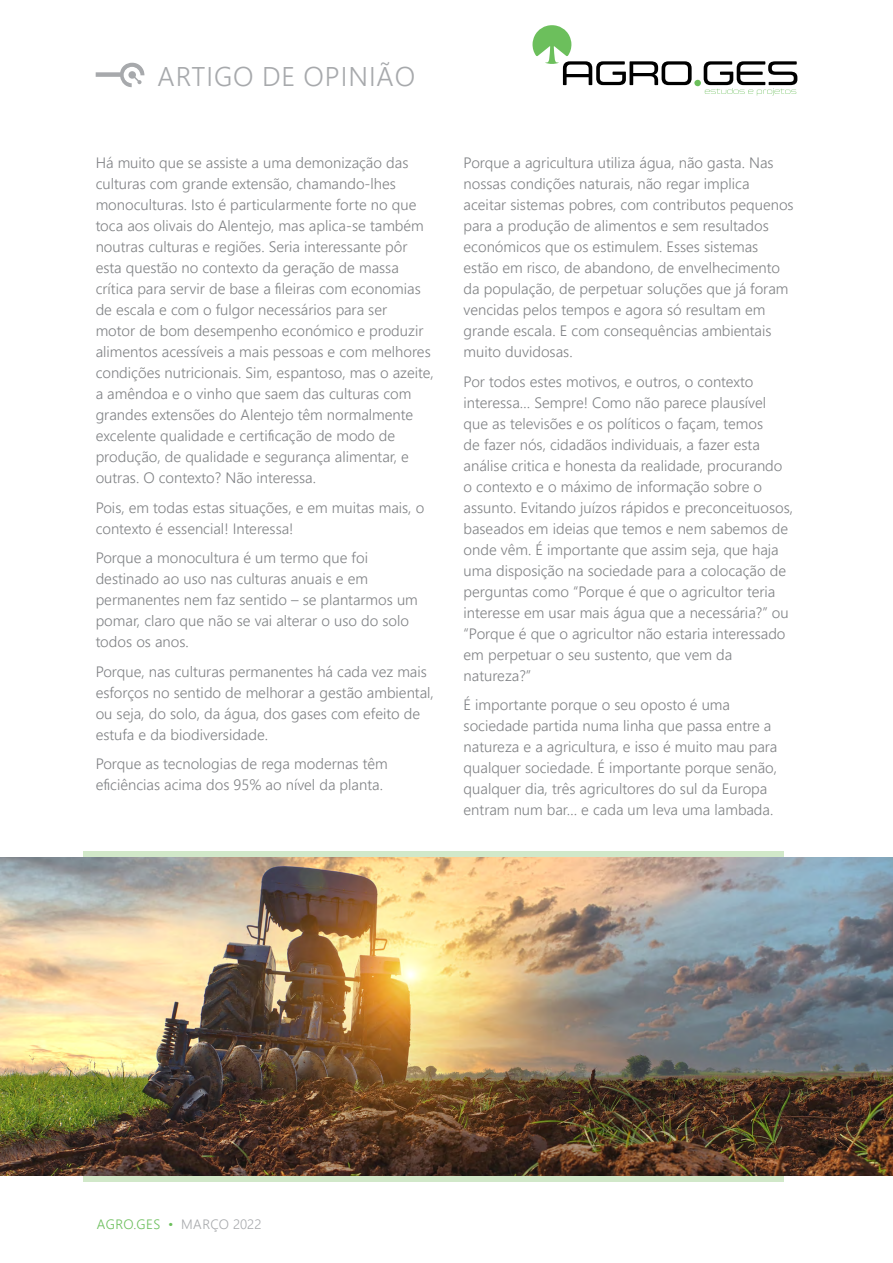
<style>
.page{position:relative;width:893px;height:1263px;background:#fff}
.page>*{position:absolute;margin:0;border:0;box-sizing:border-box;transform-origin:0 0}
.t1{font:300 27px "Segoe UI";letter-spacing:.035em;color:#a7a9ac}
.t2{font:300 15px/21px "Segoe UI";color:#808285}
.t3{font:300 13.5px "Segoe UI";letter-spacing:.025em;color:#6cbf5c}
.s1{color:#a7a9ac}
</style>
<div class="page">
<svg style="left:532px;top:25px;width:160px;height:60px"></svg>
<svg style="left:704px;top:61px;width:93px;height:35px"></svg>
<div style="left:694px;top:80px;width:7px;height:6px;background:#6cbf5c;border-radius:50%"></div>
<svg style="left:96px;top:63px;width:48px;height:24px"></svg>
<div style="left:84px;top:851px;width:700px;height:330px;background:#d1e8c9"></div>
<img style="left:0;top:857px;width:893px;height:318px">
<h1 class="t1" style="left:158px;top:51px;width:259px">ARTIGO DE OPINIÃO</h1>
<p class="t2" style="left:96px;top:151px;width:340px">Há muito que se assiste a uma demonização das culturas com grande extensão, chamando-lhes monoculturas. Isto é particularmente forte no que toca aos olivais do Alentejo, mas aplica-se também noutras culturas e regiões. Seria interessante pôr esta questão no contexto da geração de massa crítica para servir de base a fileiras com economias de escala e com o fulgor necessários para ser<br>motor de bom desempenho económico e produzir alimentos acessíveis a mais pessoas e com melhores condições nutricionais. Sim, espantoso, mas o azeite, a amêndoa e o vinho que saem das culturas com grandes extensões do Alentejo têm normalmente excelente qualidade e certificação de modo de produção, de qualidade e segurança alimentar, e outras. O contexto? Não interessa.</p>
<p class="t2" style="left:96px;top:495px;width:330px">Pois, em todas estas situações, e em muitas mais, o contexto é essencial! Interessa!</p>
<p class="t2" style="left:96px;top:546px;width:324px">Porque a monocultura é um termo que foi destinado ao uso nas culturas anuais e em permanentes nem faz sentido – se plantarmos um pomar, claro que não se vai alterar o uso do solo todos os anos.</p>
<p class="t2" style="left:96px;top:659px;width:340px">Porque, nas culturas permanentes há cada vez mais esforços no sentido de melhorar a gestão ambiental, ou seja, do solo, da água, dos gases com efeito de estufa e da biodiversidade.</p>
<p class="t2" style="left:96px;top:752px;width:294px">Porque as tecnologias de rega modernas têm eficiências acima dos 95% ao nível da planta.</p>
<p class="t2" style="left:464px;top:151px;width:332px">Porque a agricultura utiliza água, não gasta. Nas nossas condições naturais, não regar implica aceitar sistemas pobres, com contributos pequenos para a produção de alimentos e sem resultados económicos que os estimulem. Esses sistemas estão em risco, de abandono, de envelhecimento da população, de perpetuar soluções que já foram vencidas pelos tempos e agora só resultam em grande escala. E com consequências ambientais muito duvidosas.</p>
<p class="t2" style="left:464px;top:369px;width:331px">Por todos estes motivos, e outros, o contexto interessa… Sempre! Como não parece plausível que as televisões e os políticos o façam, temos<br>de fazer nós, cidadãos individuais, a fazer esta análise critica e honesta da realidade, procurando o contexto e o máximo de informação sobre o assunto. Evitando juízos rápidos e preconceituosos, baseados em ideias que temos e nem sabemos de onde vêm. É importante que assim seja, que haja uma disposição na sociedade para a colocação de perguntas como “Porque é que o agricultor teria interesse em usar mais água que a necessária?” ou “Porque é que o agricultor não estaria interessado em perpetuar o seu sustento, que vem da natureza?”</p>
<p class="t2" style="left:464px;top:693px;width:315px">É importante porque o seu oposto é uma sociedade partida numa linha que passa entre a natureza e a agricultura, e isso é muito mau para qualquer sociedade. É importante porque senão, qualquer dia, três agricultores do sul da Europa entram num bar… e cada um leva uma lambada.</p>
<p class="t3" style="left:97px;top:1211px;width:166px">AGRO.GES • <span class="s1">MARÇO 2022</span></p>
</div>
